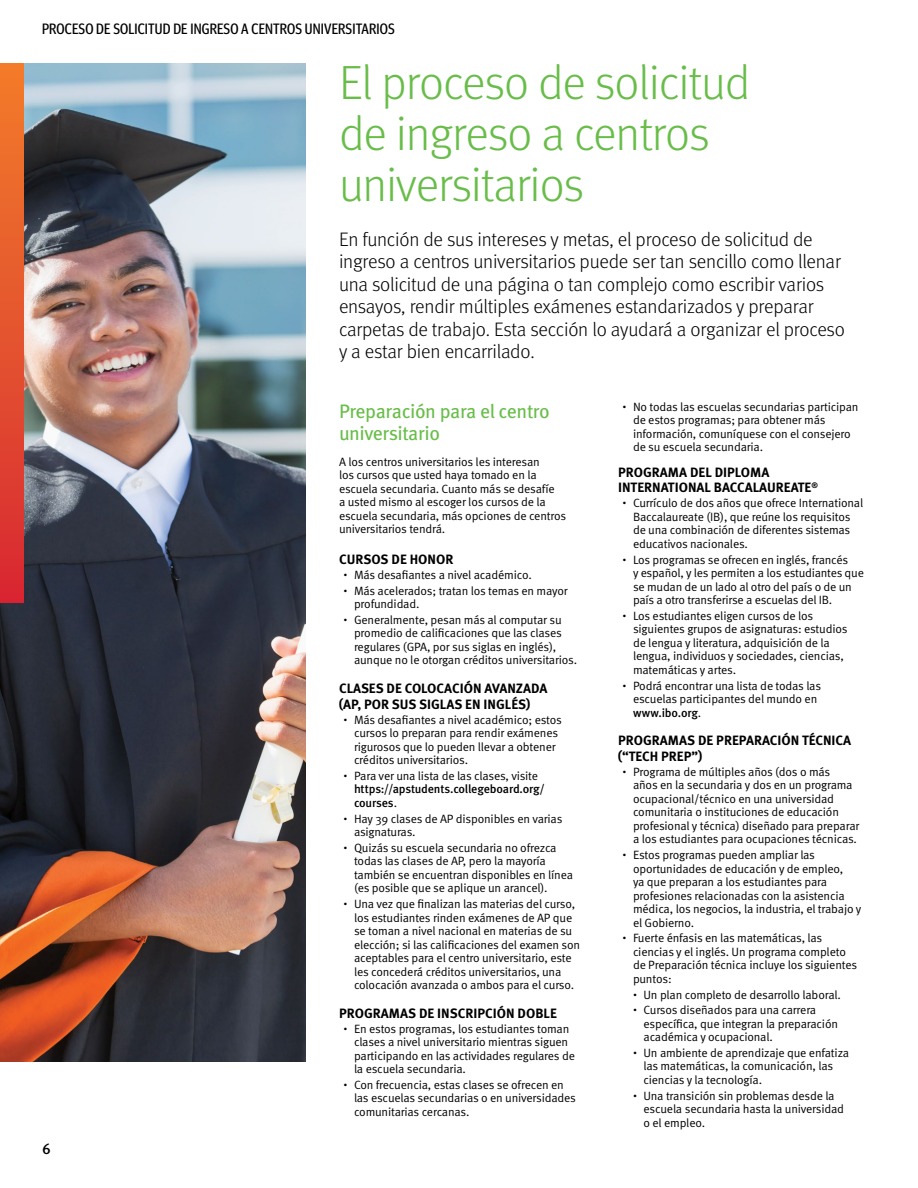
<style>
.page{position:relative;width:918px;height:1188px;background:#fff}
.page>*{position:absolute;margin:0;border:0;box-sizing:border-box;transform-origin:0 0}
.t1{font:300 48px/51px "Meta OT";letter-spacing:-.025em;color:#68bd49}
.t2{font:300 19.5px/22.5px "Meta OT";letter-spacing:-.015em;color:#000}
.t3{font:19.5px/22.5px "Meta OT";letter-spacing:-.025em;color:#68bd49}
.t4{font:condensed 15px "Meta Headline OT";letter-spacing:.01em;color:#000}
.t5{font:500 15px "Meta OT";color:#000}
.t6{font:700 13.5px/15.8px "Meta OT";color:#000}
.t7{font:12px/13.5px "Meta OT Norm";letter-spacing:-.02em;color:#000}
.t8{font:500 12px/13.5px "Meta OT";letter-spacing:-.015em;color:#000}
.s1{font-family:"Meta OT";font-weight:100}
.s2{font-family:"Meta OT Norm";font-weight:400}
</style>
<div class="page">
<img style="left:0;top:63px;width:306px;height:999px">
<div style="left:0;top:63px;width:24px;height:540px;background:linear-gradient(to bottom,#f27d2a,#d82932)"></div>
<p class="t4" style="left:42px;top:20px;width:354px">PROCESO DE SOLICITUD DE INGRESO A CENTROS UNIVERSITARIOS</p>
<h1 class="t1" style="left:339px;top:58px;width:413px">El proceso de solicitud de ingreso a centros universitarios</h1>
<p class="t2" style="left:339px;top:228px;width:508px">En función de sus intereses y metas, el proceso de solicitud de ingreso a centros universitarios puede ser tan sencillo como llenar una solicitud de una página o tan complejo como escribir varios ensayos, rendir múltiples exámenes estandarizados y preparar carpetas de trabajo. Esta sección lo ayudará a organizar el proceso y a estar bien encarrilado.</p>
<p class="t5" style="left:42px;top:1140px;width:10px">6</p>
<h2 class="t3" style="left:339px;top:400px;width:212px">Preparación para el centro universitario</h2>
<p class="t7" style="left:339px;top:455px;width:229px">A los centros universitarios les interesan<br>los cursos que usted haya tomado en la escuela secundaria. Cuanto más se desafíe<br>a usted mismo al escoger los cursos de la escuela secundaria, más opciones de centros universitarios tendrá.</p>
<p class="t6" style="left:339px;top:552px;width:116px">CURSOS DE HONOR</p>
<p class="t7" style="left:344px;top:568px;width:190px"><span class="s1">•</span> Más desafiantes a nivel académico.</p>
<p class="t7" style="left:354px;top:584px;width:215px;text-indent:-10px"><span class="s1">•</span> Más acelerados; tratan los temas en mayor profundidad.</p>
<p class="t7" style="left:354px;top:613px;width:225px;text-indent:-10px"><span class="s1">•</span> Generalmente, pesan más al computar su promedio de calificaciones que las clases regulares (GPA, por sus siglas en inglés), aunque no le otorgan créditos universitarios.</p>
<p class="t6" style="left:339px;top:681px;width:210px">CLASES DE COLOCACIÓN AVANZADA (AP, POR SUS SIGLAS EN INGLÉS)</p>
<p class="t7" style="left:354px;top:713px;width:209px;text-indent:-10px"><span class="s1">•</span> Más desafiantes a nivel académico; estos cursos lo preparan para rendir exámenes rigurosos que lo pueden llevar a obtener créditos universitarios.</p>
<p class="t7" style="left:344px;top:769px;width:196px"><span class="s1">•</span> Para ver una lista de las clases, visite</p>
<p class="t8" style="left:354px;top:783px;width:192px">https://apstudents.collegeboard.org/ courses<span class="s2">.</span></p>
<p class="t7" style="left:354px;top:812px;width:210px;text-indent:-10px"><span class="s1">•</span> Hay 39 clases de AP disponibles en varias asignaturas.</p>
<p class="t7" style="left:354px;top:841px;width:221px;text-indent:-10px"><span class="s1">•</span> Quizás su escuela secundaria no ofrezca todas las clases de AP, pero la mayoría también se encuentran disponibles en línea (es posible que se aplique un arancel).</p>
<p class="t7" style="left:354px;top:897px;width:228px;text-indent:-10px"><span class="s1">•</span> Una vez que finalizan las materias del curso, los estudiantes rinden exámenes de AP que se toman a nivel nacional en materias de su elección; si las calificaciones del examen son aceptables para el centro universitario, este les concederá créditos universitarios, una colocación avanzada o ambos para el curso.</p>
<p class="t6" style="left:339px;top:1005px;width:219px">PROGRAMAS DE INSCRIPCIÓN DOBLE</p>
<p class="t7" style="left:354px;top:1022px;width:222px;text-indent:-10px"><span class="s1">•</span> En estos programas, los estudiantes toman clases a nivel universitario mientras siguen participando en las actividades regulares de la escuela secundaria.</p>
<p class="t7" style="left:354px;top:1078px;width:223px;text-indent:-10px"><span class="s1">•</span> Con frecuencia, estas clases se ofrecen en las escuelas secundarias o en universidades comunitarias cercanas.</p>
<p class="t7" style="left:633px;top:400px;width:227px;text-indent:-10px"><span class="s1">•</span> No todas las escuelas secundarias participan de estos programas; para obtener más información, comuníquese con el consejero de su escuela secundaria.</p>
<p class="t6" style="left:618px;top:464px;width:201px">PROGRAMA DEL DIPLOMA<br>INTERNATIONAL BACCALAUREATE<sup>®</sup></p>
<p class="t7" style="left:633px;top:497px;width:232px;text-indent:-10px"><span class="s1">•</span> Currículo de dos años que ofrece International Baccalaureate (IB), que reúne los requisitos de una combinación de diferentes sistemas educativos nacionales.</p>
<p class="t7" style="left:633px;top:553px;width:232px;text-indent:-10px"><span class="s1">•</span> Los programas se ofrecen en inglés, francés<br>y español, y les permiten a los estudiantes que se mudan de un lado al otro del país o de un país a otro transferirse a escuelas del IB.</p>
<p class="t7" style="left:633px;top:609px;width:216px;text-indent:-10px"><span class="s1">•</span> Los estudiantes eligen cursos de los siguientes grupos de asignaturas: estudios de lengua y literatura, adquisición de la lengua, individuos y sociedades, ciencias, matemáticas y artes.</p>
<p class="t7" style="left:622px;top:679px;width:200px;text-align:center"><span class="s1">•</span> Podrá encontrar una lista de todas las escuelas participantes del mundo en</p>
<p class="t8" style="left:633px;top:706px;width:70px">www.ibo.org<span class="s2">.</span></p>
<p class="t6" style="left:618px;top:733px;width:235px">PROGRAMAS DE PREPARACIÓN TÉCNICA (“TECH PREP”)</p>
<p class="t7" style="left:633px;top:765px;width:228px;text-indent:-10px"><span class="s1">•</span> Programa de múltiples años (dos o más<br>años en la secundaria y dos en un programa ocupacional/técnico en una universidad comunitaria o instituciones de educación profesional y técnica) diseñado para preparar a los estudiantes para ocupaciones técnicas.</p>
<p class="t7" style="left:633px;top:848px;width:230px;text-indent:-10px"><span class="s1">•</span> Estos programas pueden ampliar las oportunidades de educación y de empleo,<br>ya que preparan a los estudiantes para profesiones relacionadas con la asistencia médica, los negocios, la industria, el trabajo y el Gobierno.</p>
<p class="t7" style="left:633px;top:932px;width:226px;text-indent:-10px"><span class="s1">•</span> Fuerte énfasis en las matemáticas, las ciencias y el inglés. Un programa completo de Preparación técnica incluye los siguientes puntos:</p>
<p class="t7" style="left:633px;top:988px;width:210px"><span class="s1">•</span> Un plan completo de desarrollo laboral.</p>
<p class="t7" style="left:644px;top:1004px;width:196px;text-indent:-10px"><span class="s1">•</span> Cursos diseñados para una carrera específica, que integran la preparación académica y ocupacional.</p>
<p class="t7" style="left:644px;top:1046px;width:207px;text-indent:-10px"><span class="s1">•</span> Un ambiente de aprendizaje que enfatiza las matemáticas, la comunicación, las ciencias y la tecnología.</p>
<p class="t7" style="left:644px;top:1089px;width:202px;text-indent:-10px"><span class="s1">•</span> Una transición sin problemas desde la escuela secundaria hasta la universidad o el empleo.</p>
</div>
